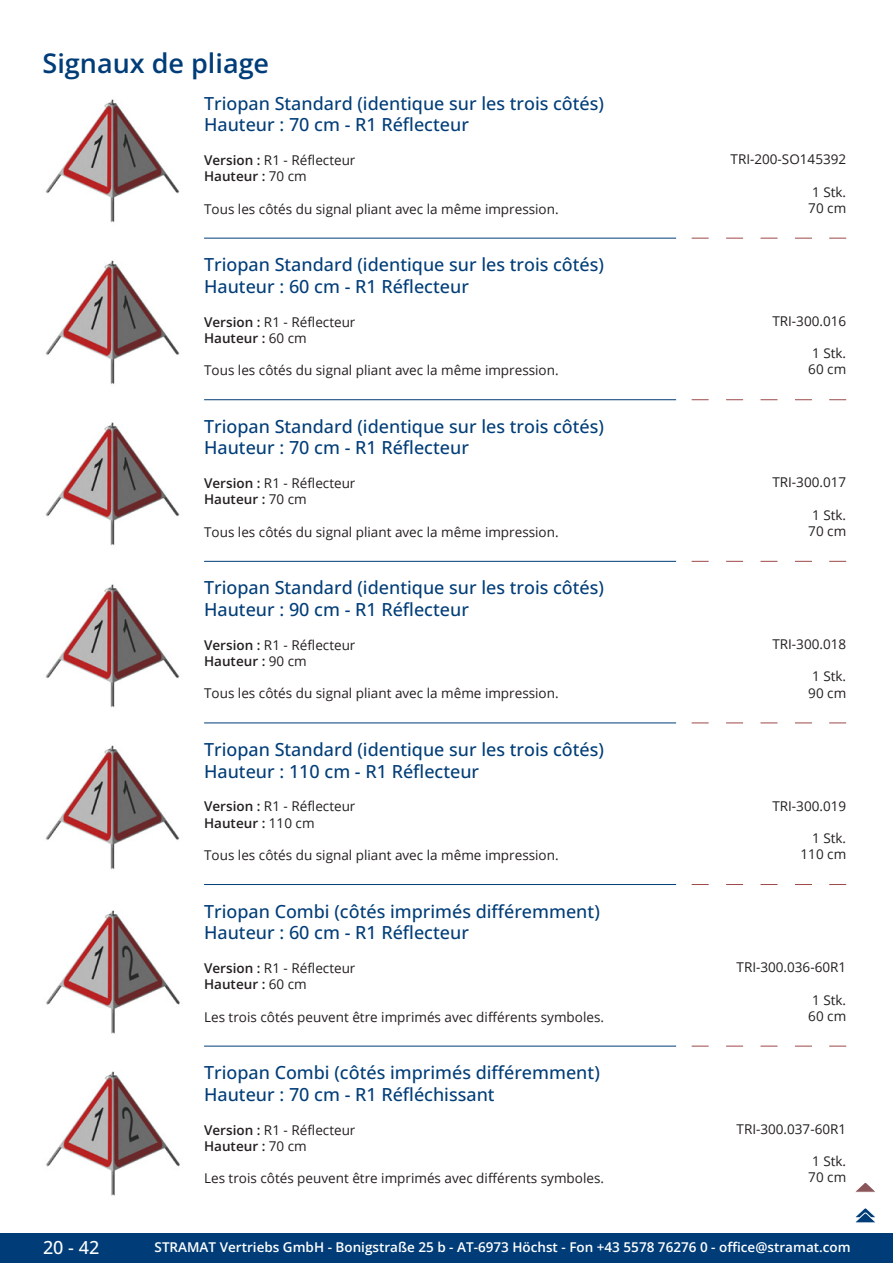
<style>
.page{position:relative;width:893px;height:1263px;background:#fff}
.page>*{position:absolute;margin:0;border:0;box-sizing:border-box;transform-origin:0 0}
.GruppeName{font:600 27px "Open Sans";color:#003d78}
.ArtikelName{font:500 18px/21.6px "Open Sans";color:#003d78}
.t1{font:500 18px "Open Sans";color:#fff}
.Beschreibung{font:13.5px/16.2px "Open Sans";color:#231f20}
.ArtikelNummer{font:13.5px "Open Sans";color:#231f20}
.t2{font:600 13.5px "Open Sans";color:#fff}
.s1{font-weight:600}
</style>
<div class="page">
<div style="left:0;top:1233px;width:893px;height:30px;background:#003d78"></div>
<img style="left:46px;top:99px;width:134px;height:124px">
<img style="left:46px;top:260px;width:134px;height:124px">
<svg style="left:692px;top:238px;width:17px;height:1px"></svg>
<svg style="left:726px;top:238px;width:17px;height:1px"></svg>
<svg style="left:760px;top:238px;width:17px;height:1px"></svg>
<svg style="left:795px;top:238px;width:17px;height:1px"></svg>
<svg style="left:829px;top:238px;width:17px;height:1px"></svg>
<hr style="left:204px;top:238px;width:472px;height:1px;background:#003d78">
<img style="left:46px;top:422px;width:134px;height:124px">
<svg style="left:692px;top:399px;width:17px;height:1px"></svg>
<svg style="left:726px;top:399px;width:17px;height:1px"></svg>
<svg style="left:760px;top:399px;width:17px;height:1px"></svg>
<svg style="left:795px;top:399px;width:17px;height:1px"></svg>
<svg style="left:829px;top:399px;width:17px;height:1px"></svg>
<hr style="left:204px;top:399px;width:472px;height:1px;background:#003d78">
<img style="left:46px;top:584px;width:134px;height:124px">
<svg style="left:692px;top:561px;width:17px;height:1px"></svg>
<svg style="left:726px;top:561px;width:17px;height:1px"></svg>
<svg style="left:760px;top:561px;width:17px;height:1px"></svg>
<svg style="left:795px;top:561px;width:17px;height:1px"></svg>
<svg style="left:829px;top:561px;width:17px;height:1px"></svg>
<hr style="left:204px;top:561px;width:472px;height:1px;background:#003d78">
<img style="left:46px;top:745px;width:134px;height:124px">
<svg style="left:692px;top:723px;width:17px;height:1px"></svg>
<svg style="left:726px;top:723px;width:17px;height:1px"></svg>
<svg style="left:760px;top:723px;width:17px;height:1px"></svg>
<svg style="left:795px;top:723px;width:17px;height:1px"></svg>
<svg style="left:829px;top:723px;width:17px;height:1px"></svg>
<hr style="left:204px;top:723px;width:472px;height:1px;background:#003d78">
<img style="left:46px;top:910px;width:134px;height:124px">
<svg style="left:692px;top:884px;width:17px;height:1px"></svg>
<svg style="left:726px;top:884px;width:17px;height:1px"></svg>
<svg style="left:760px;top:884px;width:17px;height:1px"></svg>
<svg style="left:795px;top:884px;width:17px;height:1px"></svg>
<svg style="left:829px;top:884px;width:17px;height:1px"></svg>
<hr style="left:204px;top:884px;width:472px;height:1px;background:#003d78">
<img style="left:46px;top:1071px;width:134px;height:125px">
<svg style="left:692px;top:1046px;width:17px;height:1px"></svg>
<svg style="left:726px;top:1046px;width:17px;height:1px"></svg>
<svg style="left:760px;top:1046px;width:17px;height:1px"></svg>
<svg style="left:795px;top:1046px;width:17px;height:1px"></svg>
<svg style="left:829px;top:1046px;width:17px;height:1px"></svg>
<hr style="left:204px;top:1046px;width:472px;height:1px;background:#003d78">
<svg style="left:856px;top:1183px;width:19px;height:9px"></svg>
<svg style="left:855px;top:1208px;width:21px;height:15px"></svg>
<p class="GruppeName" style="left:43px;top:44px;width:228px">Signaux de pliage</p>
<p class="ArtikelName" style="left:204px;top:92px;width:401px">Triopan Standard (identique sur les trois côtés)<br>Hauteur : 70 cm - R1 Réflecteur</p>
<p class="Beschreibung" style="left:204px;top:152px;width:153px"><span class="s1">Version :</span> R1 - Réflecteur<br><span class="s1">Hauteur :</span> 70 cm</p>
<p class="Beschreibung" style="left:204px;top:200px;width:356px">Tous les côtés du signal pliant avec la même impression.</p>
<p class="ArtikelName" style="left:204px;top:253px;width:401px">Triopan Standard (identique sur les trois côtés)<br>Hauteur : 60 cm - R1 Réflecteur</p>
<p class="Beschreibung" style="left:204px;top:313px;width:153px"><span class="s1">Version :</span> R1 - Réflecteur<br><span class="s1">Hauteur :</span> 60 cm</p>
<p class="Beschreibung" style="left:204px;top:362px;width:356px">Tous les côtés du signal pliant avec la même impression.</p>
<p class="ArtikelName" style="left:204px;top:415px;width:401px">Triopan Standard (identique sur les trois côtés)<br>Hauteur : 70 cm - R1 Réflecteur</p>
<p class="Beschreibung" style="left:204px;top:475px;width:153px"><span class="s1">Version :</span> R1 - Réflecteur<br><span class="s1">Hauteur :</span> 70 cm</p>
<p class="Beschreibung" style="left:204px;top:523px;width:356px">Tous les côtés du signal pliant avec la même impression.</p>
<p class="ArtikelName" style="left:204px;top:576px;width:401px">Triopan Standard (identique sur les trois côtés)<br>Hauteur : 90 cm - R1 Réflecteur</p>
<p class="Beschreibung" style="left:204px;top:636px;width:153px"><span class="s1">Version :</span> R1 - Réflecteur<br><span class="s1">Hauteur :</span> 90 cm</p>
<p class="Beschreibung" style="left:204px;top:685px;width:356px">Tous les côtés du signal pliant avec la même impression.</p>
<p class="ArtikelName" style="left:204px;top:738px;width:401px">Triopan Standard (identique sur les trois côtés)<br>Hauteur : 110 cm - R1 Réflecteur</p>
<p class="Beschreibung" style="left:204px;top:798px;width:153px"><span class="s1">Version :</span> R1 - Réflecteur<br><span class="s1">Hauteur :</span> 110 cm</p>
<p class="Beschreibung" style="left:204px;top:847px;width:356px">Tous les côtés du signal pliant avec la même impression.</p>
<p class="ArtikelName" style="left:204px;top:900px;width:397px">Triopan Combi (côtés imprimés différemment)<br>Hauteur : 60 cm - R1 Réflecteur</p>
<p class="Beschreibung" style="left:204px;top:960px;width:153px"><span class="s1">Version :</span> R1 - Réflecteur<br><span class="s1">Hauteur :</span> 60 cm</p>
<p class="Beschreibung" style="left:204px;top:1008px;width:401px">Les trois côtés peuvent être imprimés avec différents symboles.</p>
<p class="ArtikelName" style="left:204px;top:1061px;width:397px">Triopan Combi (côtés imprimés différemment)<br>Hauteur : 70 cm - R1 Réfléchissant</p>
<p class="Beschreibung" style="left:204px;top:1121px;width:153px"><span class="s1">Version :</span> R1 - Réflecteur<br><span class="s1">Hauteur :</span> 70 cm</p>
<p class="Beschreibung" style="left:204px;top:1170px;width:401px">Les trois côtés peuvent être imprimés avec différents symboles.</p>
<p class="ArtikelNummer" style="left:730px;top:150px;width:117px">TRI-200-SO145392</p>
<p class="ArtikelNummer" style="left:812px;top:182px;width:36px">1 Stk.</p>
<p class="ArtikelNummer" style="left:808px;top:199px;width:39px">70 cm</p>
<p class="ArtikelNummer" style="left:772px;top:312px;width:75px">TRI-300.016</p>
<p class="ArtikelNummer" style="left:812px;top:344px;width:36px">1 Stk.</p>
<p class="ArtikelNummer" style="left:808px;top:360px;width:39px">60 cm</p>
<p class="ArtikelNummer" style="left:772px;top:473px;width:75px">TRI-300.017</p>
<p class="ArtikelNummer" style="left:812px;top:506px;width:36px">1 Stk.</p>
<p class="ArtikelNummer" style="left:808px;top:522px;width:39px">70 cm</p>
<p class="ArtikelNummer" style="left:772px;top:635px;width:75px">TRI-300.018</p>
<p class="ArtikelNummer" style="left:812px;top:667px;width:36px">1 Stk.</p>
<p class="ArtikelNummer" style="left:808px;top:683px;width:39px">90 cm</p>
<p class="ArtikelNummer" style="left:772px;top:796px;width:75px">TRI-300.019</p>
<p class="ArtikelNummer" style="left:812px;top:829px;width:36px">1 Stk.</p>
<p class="ArtikelNummer" style="left:800px;top:845px;width:47px">110 cm</p>
<p class="ArtikelNummer" style="left:736px;top:958px;width:111px">TRI-300.036-60R1</p>
<p class="ArtikelNummer" style="left:812px;top:990px;width:36px">1 Stk.</p>
<p class="ArtikelNummer" style="left:808px;top:1007px;width:39px">60 cm</p>
<p class="ArtikelNummer" style="left:736px;top:1120px;width:111px">TRI-300.037-60R1</p>
<p class="ArtikelNummer" style="left:812px;top:1152px;width:36px">1 Stk.</p>
<p class="ArtikelNummer" style="left:808px;top:1168px;width:39px">70 cm</p>
<h2 class="t1" style="left:43px;top:1234px;width:58px">20 - 42</h2>
<p class="t2" style="left:155px;top:1238px;width:698px">STRAMAT Vertriebs GmbH - Bonigstraße 25 b - AT-6973 Höchst - Fon +43 5578 76276 0 - office@stramat.com</p>
</div>
